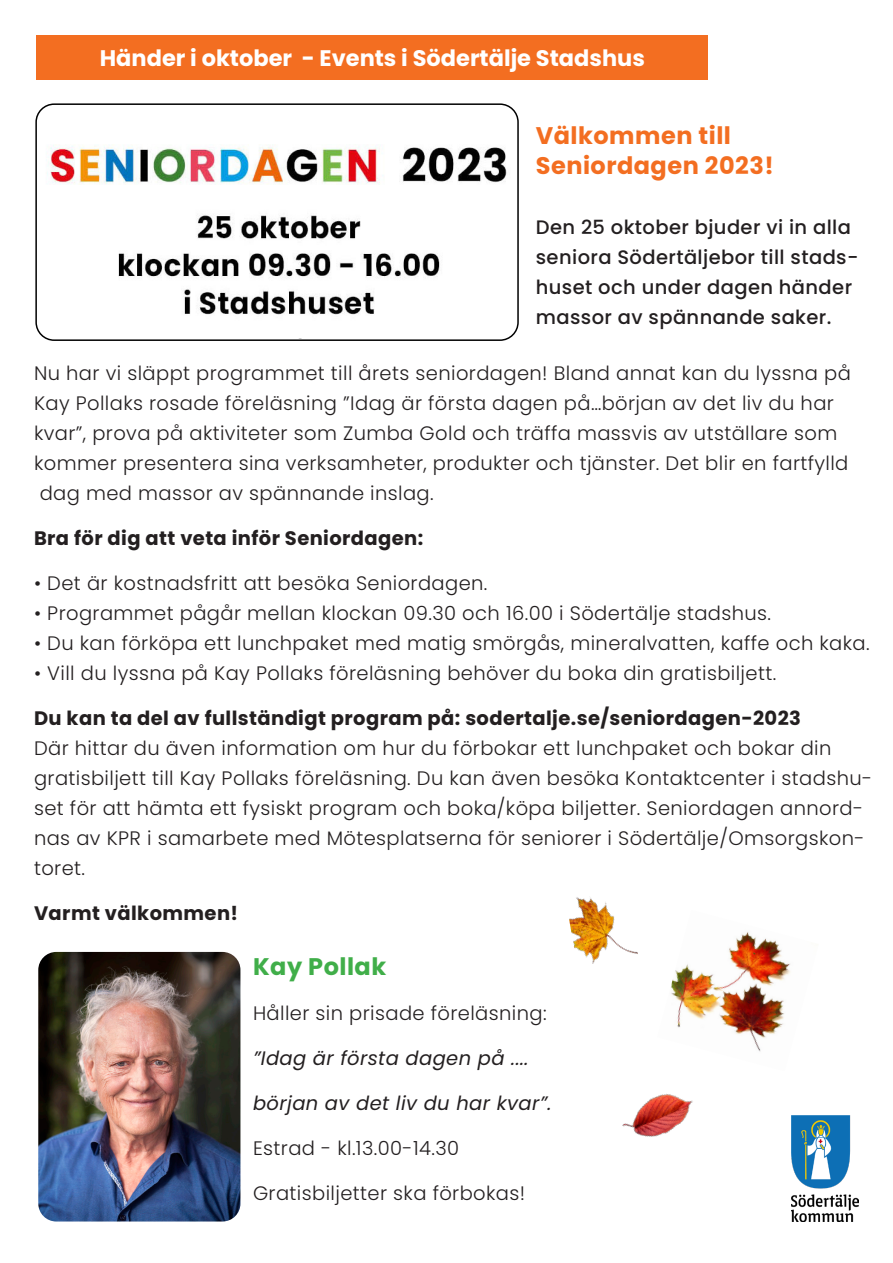
<style>
.page{position:relative;width:893px;height:1263px;background:#fff}
.page>*{position:absolute;margin:0;border:0;box-sizing:border-box;transform-origin:0 0}
.t1{font:700 24px/30px "Poppins Latin";letter-spacing:.02em;color:#f36e21}
.t2{font:700 24px "Poppins Latin";letter-spacing:.02em;color:#40ae49}
.t3{font:700 22.5px "Poppins Latin";color:#fff}
.t4{font:300 19.5px/30px "Poppins Latin";letter-spacing:.02em;color:#231f20}
.t5{font:500 19.5px/30px "Poppins Latin";letter-spacing:.02em;color:#231f20}
.t6{font:italic 19.5px "Poppins Latin";letter-spacing:.02em;color:#231f20}
.t7{font:700 19.5px "Poppins Latin";letter-spacing:.02em;color:#231f20}
.s1{font-weight:700}
</style>
<div class="page">
<img style="left:791px;top:1115px;width:68px;height:106px">
<div style="left:37px;top:35px;width:671px;height:44px;background:#f36e21"></div>
<img style="left:38px;top:106px;width:478px;height:232px">
<div style="left:35px;top:103px;width:484px;height:238px;border:2px solid #000;border-radius:18px"></div>
<img style="left:38px;top:952px;width:202px;height:269px">
<img style="left:671px;top:932px;width:119px;height:120px">
<img style="left:622px;top:1094px;width:71px;height:43px">
<img style="left:569px;top:897px;width:69px;height:67px">
<p class="t3" style="left:100px;top:43px;width:547px">Händer i oktober - Events i Södertälje Stadshus</p>
<p class="t1" style="left:536px;top:121px;width:239px">Välkommen till<br>Seniordagen 2023!</p>
<p class="t5" style="left:536px;top:212px;width:324px">Den 25 oktober bjuder vi in alla seniora Södertäljebor till stads&shy;huset och under dagen händer massor av spännande saker.</p>
<p class="t4" style="left:34px;top:358px;width:818px">Nu har vi släppt programmet till årets seniordagen! Bland annat kan du lyssna på Kay Pollaks rosade föreläsning ”Idag är första dagen på…början av det liv du har kvar”, prova på aktiviteter som Zumba Gold och träffa massvis av utställare som kommer presentera sina verksamheter, produkter och tjänster. Det blir en fartfylld</p>
<p class="t4" style="left:40px;top:478px;width:395px">dag med massor av spännande inslag.</p>
<p class="t7" style="left:34px;top:525px;width:391px">Bra för dig att veta inför Seniordagen:</p>
<p class="t4" style="left:34px;top:568px;width:455px">• Det är kostnadsfritt att besöka Seniordagen.</p>
<p class="t4" style="left:34px;top:598px;width:739px">• Programmet pågår mellan klockan 09.30 och 16.00 i Södertälje stadshus.</p>
<p class="t4" style="left:34px;top:628px;width:837px">• Du kan förköpa ett lunchpaket med matig smörgås, mineralvatten, kaffe och kaka.</p>
<p class="t4" style="left:34px;top:658px;width:744px">• Vill du lyssna på Kay Pollaks föreläsning behöver du boka din gratisbiljett.</p>
<p class="t4" style="left:34px;top:703px;width:840px"><span class="s1">Du kan ta del av fullständigt program på: sodertalje.se/seniordagen-2023<br></span>Där hittar du även information om hur du förbokar ett lunchpaket och bokar din gratisbiljett till Kay Pollaks föreläsning. Du kan även besöka Kontaktcenter i stadshu&shy;set för att hämta ett fysiskt program och boka/köpa biljetter. Seniordagen annord&shy;nas av KPR i samarbete med Mötesplatserna för seniorer i Södertälje/Omsorgskon&shy;toret.</p>
<p class="t7" style="left:34px;top:900px;width:206px">Varmt välkommen!</p>
<p class="t2" style="left:253px;top:951px;width:135px">Kay Pollak</p>
<p class="t4" style="left:253px;top:998px;width:295px">Håller sin prisade föreläsning:</p>
<p class="t6" style="left:253px;top:1046px;width:277px">”Idag är första dagen på ....</p>
<p class="t6" style="left:253px;top:1091px;width:300px">början av det liv du har kvar”.</p>
<p class="t4" style="left:253px;top:1133px;width:208px">Estrad - kl.13.00-14.30</p>
<p class="t4" style="left:253px;top:1178px;width:274px">Gratisbiljetter ska förbokas!</p>
</div>
